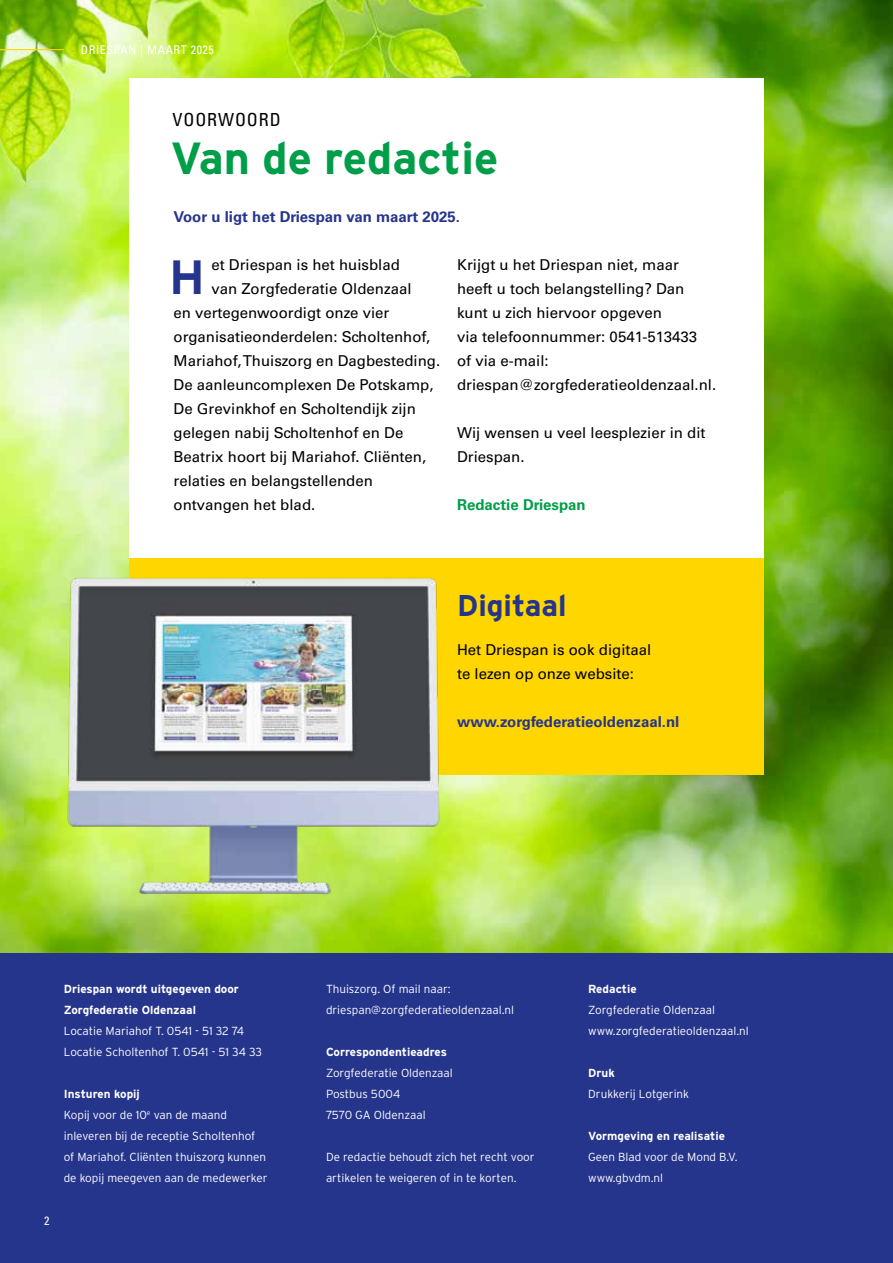
<style>
.page{position:relative;width:893px;height:1263px;background:#fff}
.page>*{position:absolute;margin:0;border:0;box-sizing:border-box;transform-origin:0 0}
.t1{font:700 48px "Interstate";color:#26358c}
.t2{font:700 45px "Interstate";color:#009e48}
.t3{font:700 30px "Interstate";color:#26358c}
.t4{font:condensed 18px "Univers LT Std";letter-spacing:.05em;color:#000}
.t5{font:15px/24px "Univers LT Std";color:#000}
.t6{font:700 15px "Univers LT Std";color:#26358c}
.t7{font:700 15px "Univers LT Std";color:#009e48}
.t8{font:condensed 12px "Univers LT Std";letter-spacing:.05em;color:#fff}
.t9{font:300 11.7px/21px "Interstate";color:#fff}
.t10{font:700 11.7px/21px "Interstate";color:#fff}
.s1{font-weight:700}
</style>
<div class="page">
<img style="left:0;top:0;width:893px;height:953px">
<hr style="left:0;top:49px;width:64px;height:1px;background:#ffd600">
<div style="left:0;top:953px;width:893px;height:310px;background:#26358c"></div>
<div style="left:129px;top:78px;width:635px;height:696px;background:#fff"></div>
<div style="left:129px;top:558px;width:635px;height:216px;background:#ffd600"></div>
<img style="left:22px;top:538px;width:420px;height:383px">
<p class="t8" style="left:81px;top:42px;width:135px">DRIESPAN | MAART 2025</p>
<p class="t4" style="left:173px;top:108px;width:110px">VOORWOORD</p>
<h2 class="t2" style="left:170px;top:133px;width:329px">Van de redactie</h2>
<p class="t6" style="left:174px;top:208px;width:288px">Voor u ligt het Driespan van maart 2025.</p>
<h1 class="t1" style="left:169px;top:250px;width:37px">H</h1>
<p class="t5" style="left:211px;top:253px;width:190px">et Driespan is het huisblad</p>
<p class="t5" style="left:211px;top:277px;width:202px">van Zorgfederatie Oldenzaal</p>
<p class="t5" style="left:174px;top:301px;width:217px">en vertegenwoordigt onze vier</p>
<p class="t5" style="left:174px;top:325px;width:258px">organisatieonderdelen: Scholtenhof,</p>
<p class="t5" style="left:174px;top:349px;width:268px">Mariahof, Thuiszorg en Dagbesteding.</p>
<p class="t5" style="left:174px;top:373px;width:261px">De aanleuncomplexen De Potskamp,</p>
<p class="t5" style="left:174px;top:397px;width:244px">De Grevinkhof en Scholtendijk zijn</p>
<p class="t5" style="left:174px;top:421px;width:231px">gelegen nabij Scholtenhof en De</p>
<p class="t5" style="left:174px;top:445px;width:254px">Beatrix hoort bij Mariahof. Cliënten,</p>
<p class="t5" style="left:174px;top:469px;width:201px">relaties en belangstellenden</p>
<p class="t5" style="left:174px;top:493px;width:143px">ontvangen het blad.</p>
<p class="t5" style="left:457px;top:253px;width:261px">Krijgt u het Driespan niet, maar heeft u toch belangstelling? Dan kunt u zich hiervoor opgeven<br>via telefoonnummer: 0541-513433<br>of via e-mail: driespan@zorgfederatieoldenzaal.nl.</p>
<p class="t5" style="left:457px;top:421px;width:250px">Wij wensen u veel leesplezier in dit<br>Driespan.</p>
<p class="t7" style="left:457px;top:496px;width:130px">Redactie Driespan</p>
<h3 class="t3" style="left:457px;top:589px;width:111px">Digitaal</h3>
<p class="t5" style="left:457px;top:638px;width:196px">Het Driespan is ook digitaal te lezen op onze website:</p>
<p class="t6" style="left:457px;top:713px;width:224px">www.zorgfederatieoldenzaal.nl</p>
<p class="t8" style="left:44px;top:1213px;width:7px">2</p>
<p class="t10" style="left:64px;top:978px;width:177px">Driespan wordt uitgegeven door<br>Zorgfederatie Oldenzaal</p>
<p class="t9" style="left:64px;top:1020px;width:200px">Locatie Mariahof T. 0541 - 51 32 74<br>Locatie Scholtenhof T. 0541 - 51 34 33</p>
<p class="t9" style="left:64px;top:1083px;width:205px"><span class="s1">Insturen kopij<br></span>Kopij voor de 10<sup>e</sup> van de maand inleveren bij de receptie Scholtenhof of Mariahof. Cliënten thuiszorg kunnen de kopij meegeven aan de medewerker</p>
<p class="t9" style="left:326px;top:978px;width:190px">Thuiszorg. Of mail naar: driespan@zorgfederatieoldenzaal.nl</p>
<p class="t10" style="left:326px;top:1041px;width:122px">Correspondentieadres</p>
<p class="t9" style="left:326px;top:1062px;width:128px">Zorgfederatie Oldenzaal<br>Postbus 5004<br>7570 GA Oldenzaal</p>
<p class="t9" style="left:326px;top:1146px;width:210px">De redactie behoudt zich het recht voor artikelen te weigeren of in te korten.</p>
<p class="t10" style="left:588px;top:978px;width:50px">Redactie</p>
<p class="t9" style="left:588px;top:999px;width:162px">Zorgfederatie Oldenzaal www.zorgfederatieoldenzaal.nl</p>
<p class="t10" style="left:588px;top:1062px;width:28px">Druk</p>
<p class="t9" style="left:588px;top:1083px;width:102px">Drukkerij Lotgerink</p>
<p class="t10" style="left:588px;top:1125px;width:138px">Vormgeving en realisatie</p>
<p class="t9" style="left:588px;top:1146px;width:151px">Geen Blad voor de Mond B.V. www.gbvdm.nl</p>
</div>
